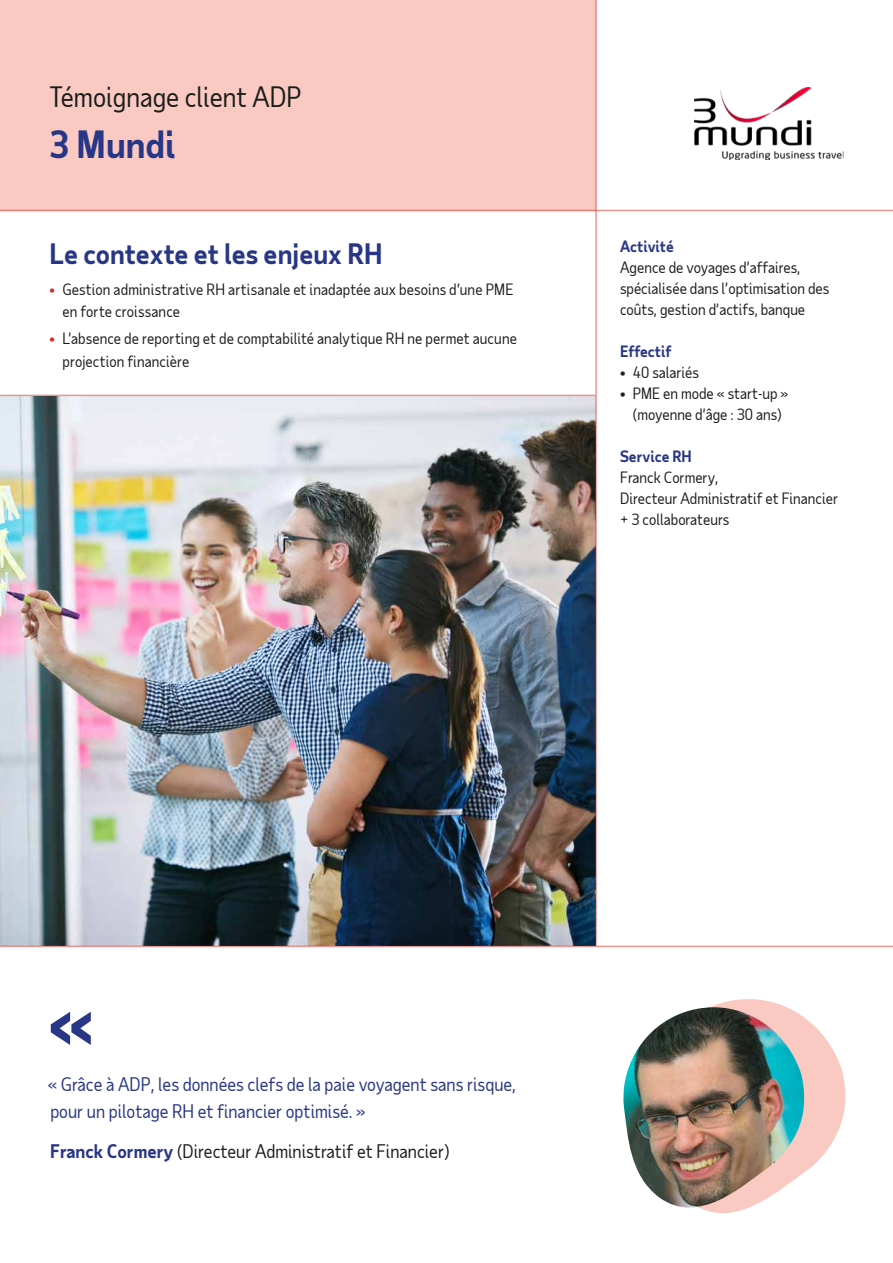
<style>
.page{position:relative;width:893px;height:1263px;background:#fff}
.page>*{position:absolute;margin:0;border:0;box-sizing:border-box;transform-origin:0 0}
.t1{font:700 87px "Taub Sans";color:#273686}
.t2{font:700 36px "Taub Sans";color:#273686}
.t3{font:700 27px "Taub Sans";color:#273686}
.t4{font:27px "Taub Sans";color:#191e19}
.t5{font:18px/27px "Taub Sans";color:#273686}
.t6{font:18px "Taub Sans";color:#191e19}
.t7{font:15px/21px "Taub Sans";color:#191e19}
.t8{font:700 15px "Taub Sans";color:#273686}
.s1{color:#d12a27}
.s2{font-weight:700;color:#273686}
</style>
<div class="page">
<img style="left:0;top:396px;width:595px;height:550px">
<hr style="left:0;top:395px;width:595px;height:1px;background:#d12a27">
<img style="left:695px;top:87px;width:148px;height:73px">
<div style="left:0;top:0;width:595px;height:210px;background:#f9c9c2"></div>
<hr style="left:0;top:210px;width:893px;height:1px;background:#d12a27">
<svg style="left:711px;top:999px;width:134px;height:174px;fill:#f9c9c2"></svg>
<img style="left:623px;top:1007px;width:181px;height:206px">
<hr style="left:0;top:946px;width:893px;height:1px;background:#d12a27">
<hr style="left:595px;top:0;width:2px;height:946px;background:#d12a27">
<h3 class="t4" style="left:50px;top:80px;width:254px">Témoignage client ADP</h3>
<h2 class="t2" style="left:50px;top:121px;width:128px">3 Mundi</h2>
<h3 class="t3" style="left:50px;top:236px;width:335px">Le contexte et les enjeux RH</h3>
<p class="t7" style="left:62px;top:278px;width:453px;line-height:22.5px;text-indent:-13px"><span class="s1">•</span> Gestion administrative RH artisanale et inadaptée aux besoins d’une PME en forte croissance</p>
<p class="t7" style="left:62px;top:327px;width:456px;line-height:22.5px;text-indent:-13px"><span class="s1">•</span> L’absence de reporting et de comptabilité analytique RH ne permet aucune projection financière</p>
<p class="t8" style="left:620px;top:236px;width:55px">Activité</p>
<p class="t7" style="left:620px;top:256px;width:211px">Agence de voyages d’affaires, spécialisée dans l’optimisation des coûts, gestion d’actifs, banque</p>
<p class="t8" style="left:620px;top:342px;width:53px">Effectif</p>
<p class="t7" style="left:620px;top:362px;width:80px">• 40 salariés</p>
<p class="t7" style="left:620px;top:383px;width:170px;text-align:center">• PME en mode « start-up » (moyenne d’âge : 30 ans)</p>
<p class="t8" style="left:620px;top:447px;width:73px">Service RH</p>
<p class="t7" style="left:620px;top:467px;width:219px">Franck Cormery,<br>Directeur Administratif et Financier + 3 collaborateurs</p>
<h1 class="t1" style="left:48px;top:965px;width:48px">«</h1>
<p class="t5" style="left:48px;top:1070px;width:470px">« Grâce à ADP, les données clefs de la paie voyagent sans risque, pour un pilotage RH et financier optimisé. »</p>
<p class="t6" style="left:50px;top:1139px;width:401px"><span class="s2">Franck Cormery</span> (Directeur Administratif et Financier)</p>
</div>
